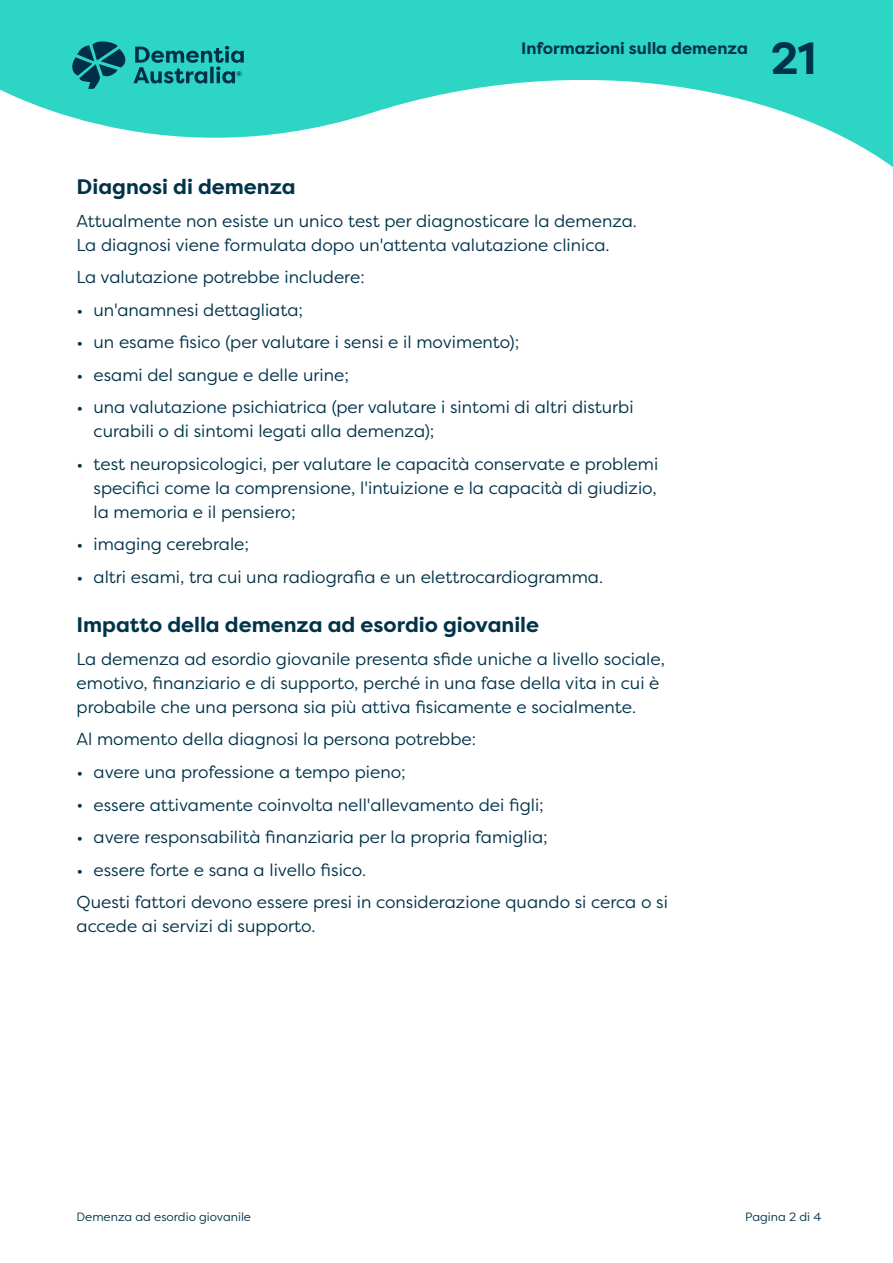
<style>
.page{position:relative;width:893px;height:1263px;background:#fff}
.page>*{position:absolute;margin:0;border:0;box-sizing:border-box;transform-origin:0 0}
.t1{font:700 45px "Filson Pro";color:#00334a}
.t2{font:700 21px "Filson Pro";color:#00334a}
.t3{font:17.25px/24px "Filson Pro";color:#00334a}
.t4{font:700 16.5px "Filson Pro";color:#00334a}
.t5{font:12px "Filson Pro";color:#00334a}
</style>
<div class="page">
<svg style="left:0;top:0;width:893px;height:167px;fill:#2cd5c4"></svg>
<svg style="left:72px;top:41px;width:172px;height:48px;background:#1d9d9a"></svg>
<p class="t4" style="left:521px;top:38px;width:228px">Informazioni sulla demenza</p>
<h1 class="t1" style="left:771px;top:30px;width:47px">21</h1>
<p class="t2" style="left:77px;top:174px;width:221px">Diagnosi di demenza</p>
<p class="t3" style="left:77px;top:208px;width:562px">Attualmente non esiste un unico test per diagnosticare la demenza.<br>La diagnosi viene formulata dopo un'attenta valutazione clinica.</p>
<p class="t3" style="left:77px;top:265px;width:290px">La valutazione potrebbe includere:</p>
<p class="t3" style="left:77px;top:297px;width:228px">• un'anamnesi dettagliata;</p>
<p class="t3" style="left:77px;top:330px;width:444px">• un esame fisico (per valutare i sensi e il movimento);</p>
<p class="t3" style="left:77px;top:362px;width:274px">• esami del sangue e delle urine;</p>
<p class="t3" style="left:94px;top:395px;width:542px;text-indent:-17px">• una valutazione psichiatrica (per valutare i sintomi di altri disturbi curabili o di sintomi legati alla demenza);</p>
<p class="t3" style="left:94px;top:451px;width:566px;text-align:justify;text-indent:-17px">• test neuropsicologici, per valutare le capacità conservate e problemi specifici come la comprensione, l'intuizione e la capacità di giudizio, la memoria e il pensiero;</p>
<p class="t3" style="left:77px;top:532px;width:174px">• imaging cerebrale;</p>
<p class="t3" style="left:77px;top:564px;width:528px">• altri esami, tra cui una radiografia e un elettrocardiogramma.</p>
<p class="t2" style="left:77px;top:612px;width:464px">Impatto della demenza ad esordio giovanile</p>
<p class="t3" style="left:77px;top:646px;width:590px">La demenza ad esordio giovanile presenta sfide uniche a livello sociale, emotivo, finanziario e di supporto, perché in una fase della vita in cui è probabile che una persona sia più attiva fisicamente e socialmente.</p>
<p class="t3" style="left:77px;top:727px;width:401px">Al momento della diagnosi la persona potrebbe:</p>
<p class="t3" style="left:77px;top:759px;width:331px">• avere una professione a tempo pieno;</p>
<p class="t3" style="left:77px;top:792px;width:469px">• essere attivamente coinvolta nell'allevamento dei figli;</p>
<p class="t3" style="left:77px;top:824px;width:473px">• avere responsabilità finanziaria per la propria famiglia;</p>
<p class="t3" style="left:77px;top:853px;width:593px;line-height:32.5px">• essere forte e sana a livello fisico.<br>Questi fattori devono essere presi in considerazione quando si cerca o si</p>
<p class="t3" style="left:77px;top:913px;width:240px">accede ai servizi di supporto.</p>
<p class="t5" style="left:77px;top:1209px;width:176px">Demenza ad esordio giovanile</p>
<p class="t5" style="left:745px;top:1209px;width:78px">Pagina 2 di 4</p>
</div>
